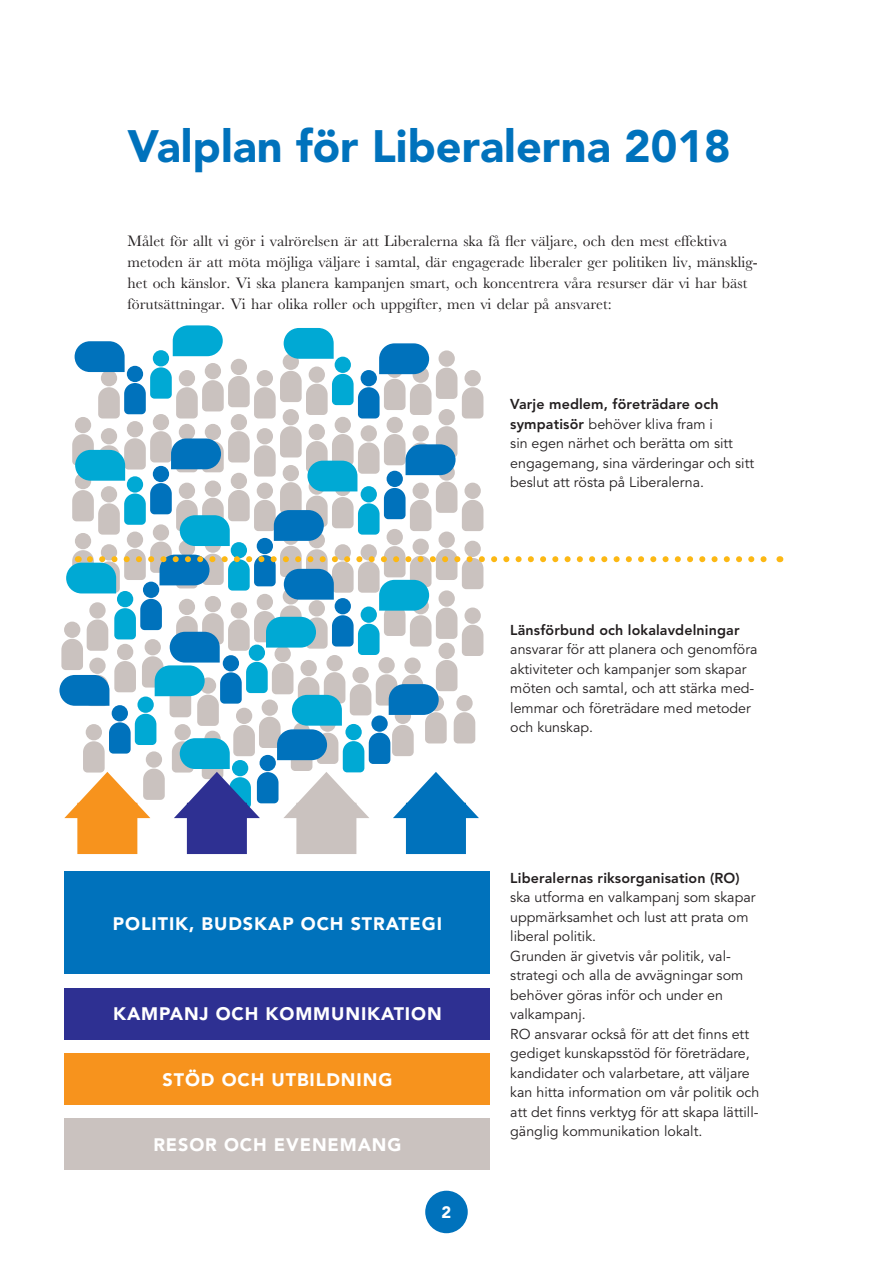
<style>
.page{position:relative;width:893px;height:1263px;background:#fff}
.page>*{position:absolute;margin:0;border:0;box-sizing:border-box;transform-origin:0 0}
.Rub2{font:900 45px "Avenir";color:#0072bc}
.Rub3{font:900 18px "Avenir";letter-spacing:.05em;color:#fff}
.t1{font:900 16.5px "Avenir";color:#fff}
.Bröd1_Baskerville{font:15.75px/21px "M Baskerville";color:#231f20}
.Bröd1_Avenir{font:14.25px/19.5px "Avenir";color:#231f20}
.s1{font-weight:800}
</style>
<div class="page">
<div style="left:425px;top:1191px;width:43px;height:42px;background:#0072bc;border-radius:50%"></div>
<div style="left:75px;top:417px;width:16px;height:16px;background:#cac2bf;border-radius:50%"></div>
<div style="left:127px;top:421px;width:16px;height:16px;background:#cac2bf;border-radius:50%"></div>
<div style="left:153px;top:414px;width:16px;height:16px;background:#cac2bf;border-radius:50%"></div>
<div style="left:179px;top:424px;width:16px;height:16px;background:#cac2bf;border-radius:50%"></div>
<div style="left:205px;top:424px;width:16px;height:16px;background:#cac2bf;border-radius:50%"></div>
<div style="left:231px;top:414px;width:16px;height:16px;background:#cac2bf;border-radius:50%"></div>
<div style="left:283px;top:409px;width:16px;height:16px;background:#cac2bf;border-radius:50%"></div>
<div style="left:309px;top:424px;width:16px;height:16px;background:#cac2bf;border-radius:50%"></div>
<div style="left:335px;top:417px;width:16px;height:16px;background:#cac2bf;border-radius:50%"></div>
<div style="left:387px;top:417px;width:16px;height:16px;background:#cac2bf;border-radius:50%"></div>
<div style="left:438px;top:409px;width:17px;height:16px;background:#cac2bf;border-radius:50%"></div>
<svg style="left:75px;top:325px;width:408px;height:93px"></svg>
<div style="left:65px;top:1053px;width:425px;height:51px;background:#f7931d"></div>
<div style="left:65px;top:988px;width:425px;height:51px;background:#2e3092"></div>
<div style="left:65px;top:1118px;width:425px;height:51px;background:#cac2bf"></div>
<div style="left:65px;top:872px;width:425px;height:102px;background:#0072bc"></div>
<div style="left:77px;top:803px;width:60px;height:51px;background:#f7931d"></div>
<div style="left:406px;top:803px;width:60px;height:51px;background:#0072bc"></div>
<div style="left:296px;top:803px;width:60px;height:51px;background:#cac2bf"></div>
<div style="left:187px;top:803px;width:60px;height:51px;background:#2e3092"></div>
<svg style="left:59px;top:426px;width:708px;height:392px"></svg>
<p class="Rub2" style="left:128px;top:119px;width:605px">Valplan för Liberalerna 2018</p>
<p class="Bröd1_Baskerville" style="left:128px;top:230px;width:632px">Målet för allt vi gör i valrörelsen är att Liberalerna ska få fler väljare, och den mest effektiva metoden är att möta möjliga väljare i samtal, där engagerade liberaler ger politiken liv, mänsklig&shy;het och känslor. Vi ska planera kampanjen smart, och koncentrera våra resurser där vi har bäst förutsättningar. Vi har olika roller och uppgifter, men vi delar på ansvaret:</p>
<p class="Bröd1_Avenir" style="left:510px;top:395px;width:245px"><span class="s1">Varje medlem, företrädare och sympatisör</span> behöver kliva fram i<br>sin egen närhet och berätta om sitt engagemang, sina värderingar och sitt beslut att rösta på Liberalerna.</p>
<p class="Rub3" style="left:113px;top:913px;width:331px">POLITIK, BUDSKAP OCH STRATEGI</p>
<p class="Rub3" style="left:113px;top:1003px;width:330px">KAMPANJ OCH KOMMUNIKATION</p>
<p class="Rub3" style="left:163px;top:1068px;width:231px">STÖD OCH UTBILDNING</p>
<p class="Rub3" style="left:153px;top:1133px;width:250px">RESOR OCH EVENEMANG</p>
<p class="t1" style="left:442px;top:1202px;width:11px">2</p>
<p class="Bröd1_Avenir" style="left:510px;top:620px;width:249px"><span class="s1">Länsförbund och lokalavdelningar </span>ansvarar för att planera och genomföra aktiviteter och kampanjer som skapar möten och samtal, och att stärka med&shy;lemmar och företrädare med metoder och kunskap.</p>
<p class="Bröd1_Avenir" style="left:510px;top:868px;width:247px"><span class="s1">Liberalernas riksorganisation (RO) </span>ska utforma en valkampanj som skapar uppmärksamhet och lust att prata om liberal politik.</p>
<p class="Bröd1_Avenir" style="left:510px;top:946px;width:235px">Grunden är givetvis vår politik, val&shy;strategi och alla de avvägningar som behöver göras inför och under en valkampanj.</p>
<p class="Bröd1_Avenir" style="left:510px;top:1024px;width:251px">RO ansvarar också för att det finns ett gediget kunskapsstöd för företrädare, kandidater och valarbetare, att väljare kan hitta information om vår politik och att det finns verktyg för att skapa lättill&shy;gänglig kommunikation lokalt.</p>
</div>
